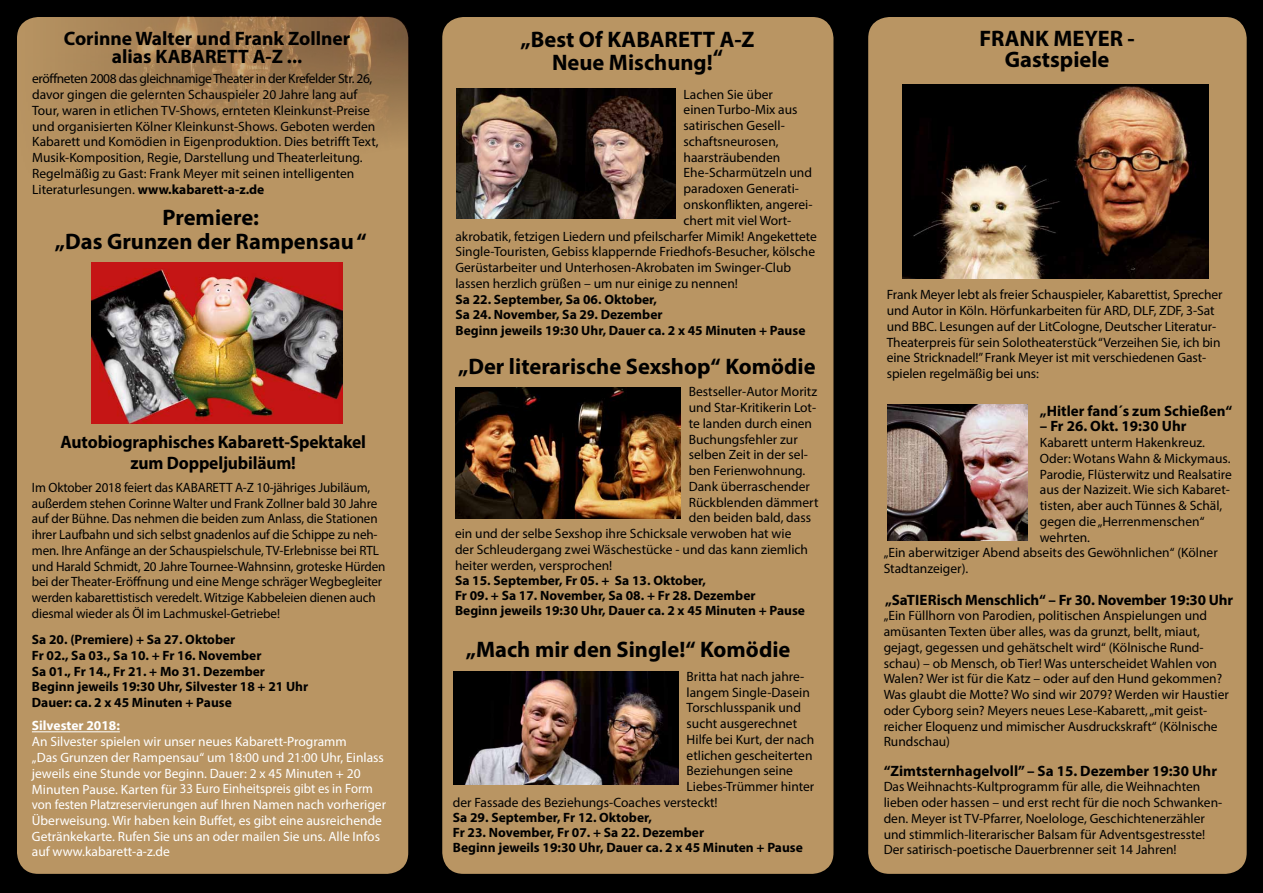
<style>
.page{position:relative;width:1263px;height:893px;background:#000}
.page>*{position:absolute;margin:0;border:0;box-sizing:border-box;transform-origin:0 0}
.t1{font:700 22.5px/22.5px "Myriad Pro";color:#000;text-align:center}
.t2{font:700 19.5px/18px "Myriad Pro";color:#000;text-align:center}
.t3{font:700 18px/21px "Myriad Pro";letter-spacing:-.01em;color:#000;text-align:center}
.t4{font:700 15px "Myriad Pro";color:#000}
.t5{font:13.5px/15.8px "Myriad Pro";color:#000}
.t6{font:700 13.5px/15.8px "Myriad Pro";color:#000}
.t7{font:13.5px/15.8px "Myriad Pro";color:#fff}
.t8{font:700 13.5px "Myriad Pro";color:#fff}
.s1{font-weight:700}
</style>
<div class="page">
<div style="left:442px;top:17px;width:391px;height:857px;background:#b99563;border-radius:21px"></div>
<div style="left:868px;top:17px;width:379px;height:857px;background:#b99563;border-radius:21px"></div>
<div style="left:17px;top:17px;width:391px;height:857px;background:#b99563;border-radius:21px"></div>
<img style="left:887px;top:405px;width:141px;height:135px">
<img style="left:457px;top:89px;width:218px;height:130px">
<img style="left:17px;top:16px;width:392px;height:179px">
<hr style="left:32px;top:731px;width:88px;height:1px;background:#fff">
<img style="left:92px;top:262px;width:250px;height:161px">
<img style="left:453px;top:672px;width:225px;height:112px">
<img style="left:456px;top:387px;width:224px;height:131px">
<img style="left:902px;top:85px;width:307px;height:193px">
<h2 class="t2" style="left:64px;top:29px;width:288px">Corinne Walter und Frank Zollner alias KABARETT A-Z ...</h2>
<p class="t5" style="left:32px;top:71px;width:348px">eröffneten 2008 das gleichnamige Theater in der Krefelder Str. 26, davor gingen die gelernten Schauspieler 20 Jahre lang auf Tour, waren in etlichen TV-Shows, ernteten Kleinkunst-Preise und organisierten Kölner Kleinkunst-Shows. Geboten werden Kabarett und Komödien in Eigenproduktion. Dies betrifft Text, Musik-Komposition, Regie, Darstellung und Theaterleitung.<br>Regelmäßig zu Gast: Frank Meyer mit seinen intelligenten Literaturlesungen. <span class="s1">www.kabarett-a-z.de</span></p>
<h1 class="t1" style="left:55px;top:205px;width:313px;line-height:24px">Premiere:<br>„Das Grunzen der Rampensau “</h1>
<h3 class="t3" style="left:61px;top:430px;width:307px">Autobiographisches Kabarett-Spektakel zum Doppeljubiläum!</h3>
<p class="t5" style="left:32px;top:479px;width:355px">Im Oktober 2018 feiert das KABARETT A-Z 10-jähriges Jubiläum, außerdem stehen Corinne Walter und Frank Zollner bald 30 Jahre auf der Bühne. Das nehmen die beiden zum Anlass, die Stationen ihrer Laufbahn und sich selbst gnadenlos auf die Schippe zu neh&shy;men. Ihre Anfänge an der Schauspielschule, TV-Erlebnisse bei RTL und Harald Schmidt, 20 Jahre Tournee-Wahnsinn, groteske Hürden bei der Theater-Eröffnung und eine Menge schräger Wegbegleiter werden kabarettistisch veredelt. Witzige Kabbeleien dienen auch diesmal wieder als Öl im Lachmuskel-Getriebe!</p>
<p class="t6" style="left:32px;top:631px;width:278px">Sa 20. (Premiere) + Sa 27. Oktober<br>Fr 02., Sa 03., Sa 10. + Fr 16. November<br>Sa 01., Fr 14., Fr 21. + Mo 31. Dezember Beginn jeweils 19:30 Uhr, Silvester 18 + 21 Uhr Dauer: ca. 2 x 45 Minuten + Pause</p>
<p class="t8" style="left:32px;top:717px;width:89px">Silvester 2018:</p>
<p class="t7" style="left:32px;top:734px;width:356px">An Silvester spielen wir unser neues Kabarett-Programm<br>„Das Grunzen der Rampensau“ um 18:00 und 21:00 Uhr, Einlass jeweils eine Stunde vor Beginn. Dauer: 2 x 45 Minuten + 20<br>Minuten Pause. Karten für 33 Euro Einheitspreis gibt es in Form von festen Platzreservierungen auf Ihren Namen nach vorheriger Überweisung. Wir haben kein Buffet, es gibt eine ausreichende Getränkekarte. Rufen Sie uns an oder mailen Sie uns. Alle Infos auf www.kabarett-a-z.de</p>
<h1 class="t1" style="left:520px;top:28px;width:236px">„Best Of KABARETT A-Z<br>Neue Mischung!“</h1>
<p class="t5" style="left:684px;top:86px;width:91px">Lachen Sie über</p>
<p class="t5" style="left:684px;top:102px;width:116px">einen Turbo-Mix aus</p>
<p class="t5" style="left:684px;top:118px;width:103px">satirischen Gesell-</p>
<p class="t5" style="left:684px;top:133px;width:97px">schaftsneurosen,</p>
<p class="t5" style="left:684px;top:149px;width:98px">haarsträubenden</p>
<p class="t5" style="left:684px;top:165px;width:130px">Ehe-Scharmützeln und</p>
<p class="t5" style="left:684px;top:181px;width:117px">paradoxen Generati-</p>
<p class="t5" style="left:684px;top:196px;width:130px">onskonflikten, angerei-</p>
<p class="t5" style="left:684px;top:212px;width:109px">chert mit viel Wort-</p>
<p class="t5" style="left:455px;top:228px;width:363px">akrobatik, fetzigen Liedern und pfeilscharfer Mimik! Angekettete</p>
<p class="t5" style="left:455px;top:244px;width:361px">Single-Touristen, Gebiss klappernde Friedhofs-Besucher, kölsche</p>
<p class="t5" style="left:455px;top:259px;width:337px">Gerüstarbeiter und Unterhosen-Akrobaten im Swinger-Club</p>
<p class="t5" style="left:455px;top:275px;width:284px">lassen herzlich grüßen – um nur einige zu nennen!</p>
<p class="t6" style="left:455px;top:291px;width:352px">Sa 22. September, Sa 06. Oktober,<br>Sa 24. November, Sa 29. Dezember<br>Beginn jeweils 19:30 Uhr, Dauer ca. 2 x 45 Minuten + Pause</p>
<h1 class="t1" style="left:458px;top:354px;width:359px">„Der literarische Sexshop“ Komödie</h1>
<p class="t5" style="left:689px;top:384px;width:130px">Bestseller-Autor Moritz</p>
<p class="t5" style="left:689px;top:400px;width:129px">und Star-Kritikerin Lot-</p>
<p class="t5" style="left:689px;top:415px;width:125px">te landen durch einen</p>
<p class="t5" style="left:689px;top:431px;width:110px">Buchungsfehler zur</p>
<p class="t5" style="left:689px;top:447px;width:121px">selben Zeit in der sel-</p>
<p class="t5" style="left:689px;top:463px;width:118px">ben Ferienwohnung.</p>
<p class="t5" style="left:689px;top:478px;width:123px">Dank überraschender</p>
<p class="t5" style="left:689px;top:494px;width:131px">Rückblenden dämmert</p>
<p class="t5" style="left:689px;top:510px;width:124px">den beiden bald, dass</p>
<p class="t5" style="left:455px;top:526px;width:338px">ein und der selbe Sexshop ihre Schicksale verwoben hat wie</p>
<p class="t5" style="left:455px;top:541px;width:355px">der Schleudergang zwei Wäschestücke - und das kann ziemlich</p>
<p class="t5" style="left:455px;top:557px;width:159px">heiter werden, versprochen!</p>
<p class="t6" style="left:455px;top:572px;width:352px;line-height:15px">Sa 15. September, Fr 05. + Sa 13. Oktober,<br>Fr 09. + Sa 17. November, Sa 08. + Fr 28. Dezember<br>Beginn jeweils 19:30 Uhr, Dauer ca. 2 x 45 Minuten + Pause</p>
<h1 class="t1" style="left:466px;top:637px;width:326px">„Mach mir den Single!“ Komödie</h1>
<p class="t5" style="left:687px;top:668px;width:119px">Britta hat nach jahre-</p>
<p class="t5" style="left:687px;top:684px;width:125px">langem Single-Dasein</p>
<p class="t5" style="left:687px;top:700px;width:116px">Torschlusspanik und</p>
<p class="t5" style="left:687px;top:716px;width:112px">sucht ausgerechnet</p>
<p class="t5" style="left:687px;top:731px;width:129px">Hilfe bei Kurt, der nach</p>
<p class="t5" style="left:687px;top:747px;width:127px">etlichen gescheiterten</p>
<p class="t5" style="left:687px;top:763px;width:108px">Beziehungen seine</p>
<p class="t5" style="left:687px;top:779px;width:129px">Liebes-Trümmer hinter</p>
<p class="t5" style="left:453px;top:794px;width:266px">der Fassade des Beziehungs-Coaches versteckt!</p>
<p class="t6" style="left:453px;top:809px;width:352px;line-height:15px">Sa 29. September, Fr 12. Oktober,<br>Fr 23. November, Fr 07. + Sa 22. Dezember<br>Beginn jeweils 19:30 Uhr, Dauer ca. 2 x 45 Minuten + Pause</p>
<h1 class="t1" style="left:979px;top:28px;width:157px;line-height:21px">FRANK MEYER -<br>Gastspiele</h1>
<p class="t5" style="left:887px;top:287px;width:337px">Frank Meyer lebt als freier Schauspieler, Kabarettist, Sprecher und Autor in Köln. Hörfunkarbeiten für ARD, DLF, ZDF, 3-Sat und BBC. Lesungen auf der LitCologne, Deutscher Literatur-Theaterpreis für sein Solotheaterstück “Verzeihen Sie, ich bin eine Stricknadel!” Frank Meyer ist mit verschiedenen Gast&shy;spielen regelmäßig bei uns:</p>
<p class="t4" style="left:1040px;top:401px;width:194px">„Hitler fand´s zum Schießen“</p>
<p class="t4" style="left:1040px;top:416px;width:148px">– Fr 26. Okt. 19:30 Uhr</p>
<p class="t5" style="left:1040px;top:434px;width:167px">Kabarett unterm Hakenkreuz.</p>
<p class="t5" style="left:1040px;top:450px;width:192px">Oder: Wotans Wahn &amp; Mickymaus.</p>
<p class="t5" style="left:1040px;top:466px;width:194px">Parodie, Flüsterwitz und Realsatire</p>
<p class="t5" style="left:1040px;top:482px;width:192px">aus der Nazizeit. Wie sich Kabaret-</p>
<p class="t5" style="left:1040px;top:497px;width:184px">tisten, aber auch Tünnes &amp; Schäl,</p>
<p class="t5" style="left:1040px;top:513px;width:166px">gegen die „Herrenmenschen“</p>
<p class="t5" style="left:1040px;top:529px;width:52px">wehrten.</p>
<p class="t5" style="left:884px;top:545px;width:336px">„Ein aberwitziger Abend abseits des Gewöhnlichen“ (Kölner</p>
<p class="t5" style="left:884px;top:560px;width:86px">Stadtanzeiger).</p>
<p class="t4" style="left:885px;top:590px;width:31px">„Satier</p>
<p class="t4" style="left:937px;top:590px;width:298px">isch Menschlich“ – Fr 30. November 19:30 Uhr</p>
<p class="t5" style="left:884px;top:608px;width:347px">„Ein Füllhorn von Parodien, politischen Anspielungen und amüsanten Texten über alles, was da grunzt, bellt, miaut, gejagt, gegessen und gehätschelt wird“ (Kölnische Rund&shy;schau) – ob Mensch, ob Tier! Was unterscheidet Wahlen von Walen? Wer ist für die Katz – oder auf den Hund gekommen?<br>Was glaubt die Motte? Wo sind wir 2079? Werden wir Haustier oder Cyborg sein? Meyers neues Lese-Kabarett, „mit geist&shy;reicher Eloquenz und mimischer Ausdruckskraft“ (Kölnische Rundschau)</p>
<p class="t4" style="left:884px;top:761px;width:335px">“Zimtsternhagelvoll” – Sa 15. Dezember 19:30 Uhr</p>
<p class="t5" style="left:884px;top:779px;width:340px">Das Weihnachts-Kultprogramm für alle, die Weihnachten lieben oder hassen – und erst recht für die noch Schwanken&shy;den. Meyer ist TV-Pfarrer, Noelologe, Geschichtenerzähler und stimmlich-literarischer Balsam für Adventsgestresste!<br>Der satirisch-poetische Dauerbrenner seit 14 Jahren!</p>
</div>
